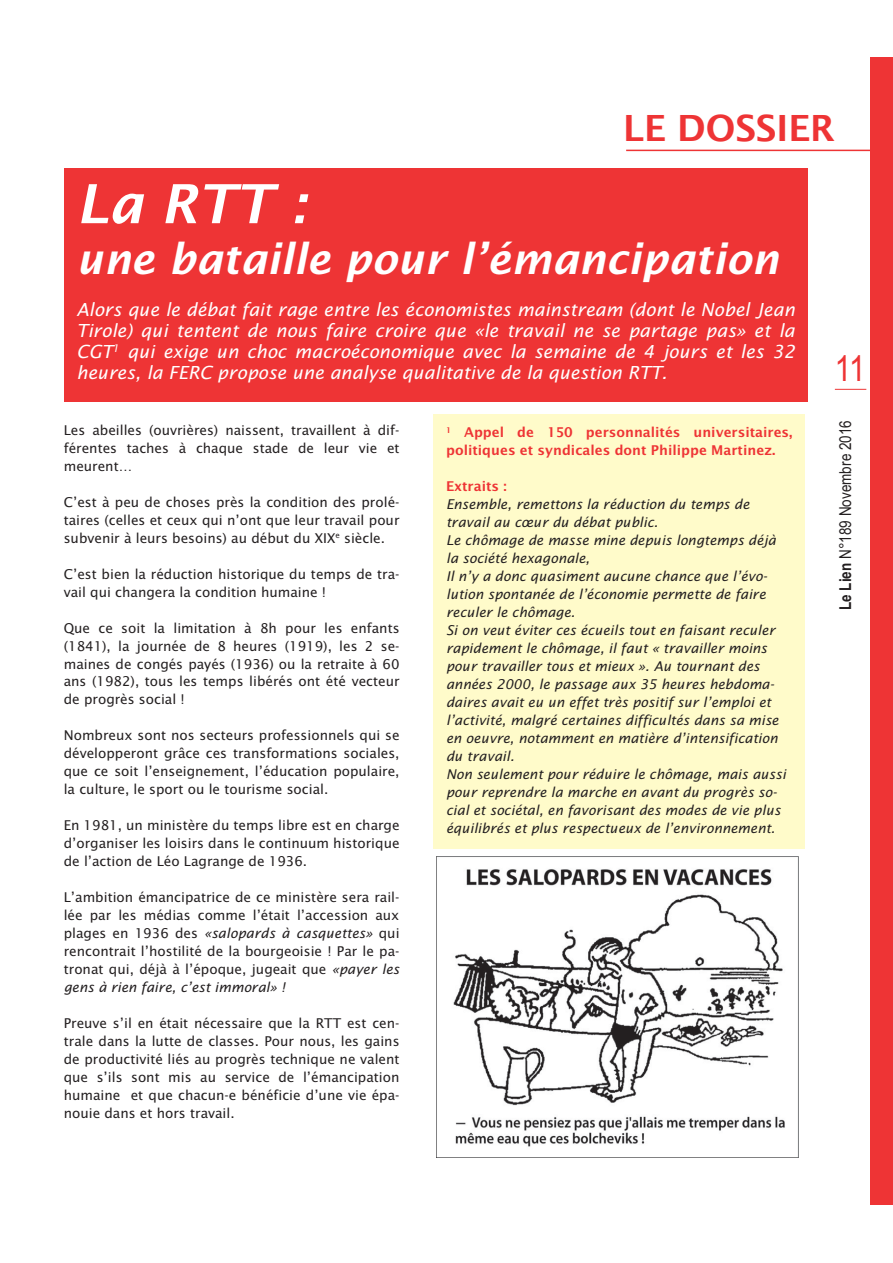
<style>
.page{position:relative;width:893px;height:1263px;background:#fff}
.page>*{position:absolute;margin:0;border:0;box-sizing:border-box;transform-origin:0 0}
.t1{font:italic 600 54px "Lucida Sans";color:#fff}
.t2{font:italic 600 42px "Lucida Sans";color:#fff}
.t3{font:600 36px "Lucida Sans";color:#ee3435}
.t4{font:36px "Arial Narrow";color:#ee3435}
.t5{font:italic 18px/21px "Lucida Sans";color:#fff;text-align:justify}
.t6{font:16.5px "Arial Narrow";color:#231f20}
.t7{font:13.5px/18px "Lucida Sans";color:#231f20;text-align:justify}
.t8{font:italic 13.5px/18px "Lucida Sans";color:#231f20}
.t9{font:600 13.5px/18px "Lucida Sans";color:#ee3435}
.s1{font-style:italic}
.s2{font-weight:700}
</style>
<div class="page">
<hr style="left:626px;top:150px;width:267px;height:1px;background:#ee3435">
<hr style="left:835px;top:389px;width:31px;height:1px;background:#ee3435">
<div style="left:870px;top:58px;width:23px;height:1147px;background:#ee3435"></div>
<div style="left:64px;top:169px;width:744px;height:233px;background:#ee3435"></div>
<div style="left:433px;top:414px;width:372px;height:435px;background:#fffbca"></div>
<img style="left:437px;top:856px;width:361px;height:302px">
<h3 class="t3" style="left:623px;top:113px;width:213px">LE DOSSIER</h3>
<h1 class="t1" style="left:77px;top:173px;width:233px">La RTT :</h1>
<h2 class="t2" style="left:77px;top:235px;width:704px">une bataille pour l’émancipation</h2>
<p class="t5" style="left:77px;top:300px;width:720px">Alors que le débat fait rage entre les économistes mainstream (dont le Nobel Jean Tirole) qui tentent de nous faire croire que «le travail ne se partage pas» et la CGT<sup>1</sup> qui exige un choc macroéconomique avec la semaine de 4 jours et les 32 heures, la FERC propose une analyse qualitative de la question RTT.</p>
<p class="t7" style="left:64px;top:422px;width:337px">Les abeilles (ouvrières) naissent, travaillent à dif&shy;férentes taches à chaque stade de leur vie et meurent…</p>
<p class="t7" style="left:64px;top:494px;width:337px">C’est à peu de choses près la condition des prolé&shy;taires (celles et ceux qui n’ont que leur travail pour subvenir à leurs besoins) au début du XIX<sup>e</sup> siècle.</p>
<p class="t7" style="left:64px;top:566px;width:337px">C’est bien la réduction historique du temps de tra&shy;vail qui changera la condition humaine !</p>
<p class="t7" style="left:64px;top:620px;width:337px">Que ce soit la limitation à 8h pour les enfants (1841), la journée de 8 heures (1919), les 2 se&shy;maines de congés payés (1936) ou la retraite à 60 ans (1982), tous les temps libérés ont été vecteur de progrès social !</p>
<p class="t7" style="left:64px;top:728px;width:337px">Nombreux sont nos secteurs professionnels qui se développeront grâce ces transformations sociales, que ce soit l’enseignement, l’éducation populaire, la culture, le sport ou le tourisme social.</p>
<p class="t7" style="left:64px;top:818px;width:337px">En 1981, un ministère du temps libre est en charge d’organiser les loisirs dans le continuum historique de l’action de Léo Lagrange de 1936.</p>
<p class="t7" style="left:64px;top:889px;width:337px">L’ambition émancipatrice de ce ministère sera rail&shy;lée par les médias comme l’était l’accession aux plages en 1936 des <span class="s1">«salopards à casquettes»</span> qui rencontrait l’hostilité de la bourgeoisie ! Par le pa&shy;tronat qui, déjà à l’époque, jugeait que <span class="s1">«payer les gens à rien faire, c’est immoral» !</span></p>
<p class="t7" style="left:64px;top:1015px;width:337px">Preuve s’il en était nécessaire que la RTT est cen&shy;trale dans la lutte de classes. Pour nous, les gains de productivité liés au progrès technique ne valent que s’ils sont mis au service de l’émancipation humaine et que chacun-e bénéficie d’une vie épa&shy;nouie dans et hors travail.</p>
<p class="t9" style="left:446px;top:424px;width:348px"><sup>1</sup> Appel de 150 personnalités universitaires, politiques et syndicales dont Philippe Martinez.</p>
<p class="t9" style="left:446px;top:478px;width:62px">Extraits :</p>
<p class="t8" style="left:446px;top:496px;width:341px">Ensemble, remettons la réduction du temps de travail au cœur du débat public.<br>Le chômage de masse mine depuis longtemps déjà la société hexagonale,<br>Il n’y a donc quasiment aucune chance que l’évo&shy;lution spontanée de l’économie permette de faire reculer le chômage.<br>Si on veut éviter ces écueils tout en faisant reculer rapidement le chômage, il faut « travailler moins pour travailler tous et mieux ». Au tournant des années 2000, le passage aux 35 heures hebdoma&shy;daires avait eu un effet très positif sur l’emploi et l’activité, malgré certaines difficultés dans sa mise en oeuvre, notamment en matière d’intensification du travail.<br>Non seulement pour réduire le chômage, mais aussi pour reprendre la marche en avant du progrès so&shy;cial et sociétal, en favorisant des modes de vie plus équilibrés et plus respectueux de l’environnement.</p>
<h3 class="t4" style="left:835px;top:348px;width:32px">11</h3>
<p class="t6" style="left:836px;top:610px;width:192px;rotate:-90deg"><span class="s2">Le Lien</span> N°189 Novembre 2016</p>
</div>
